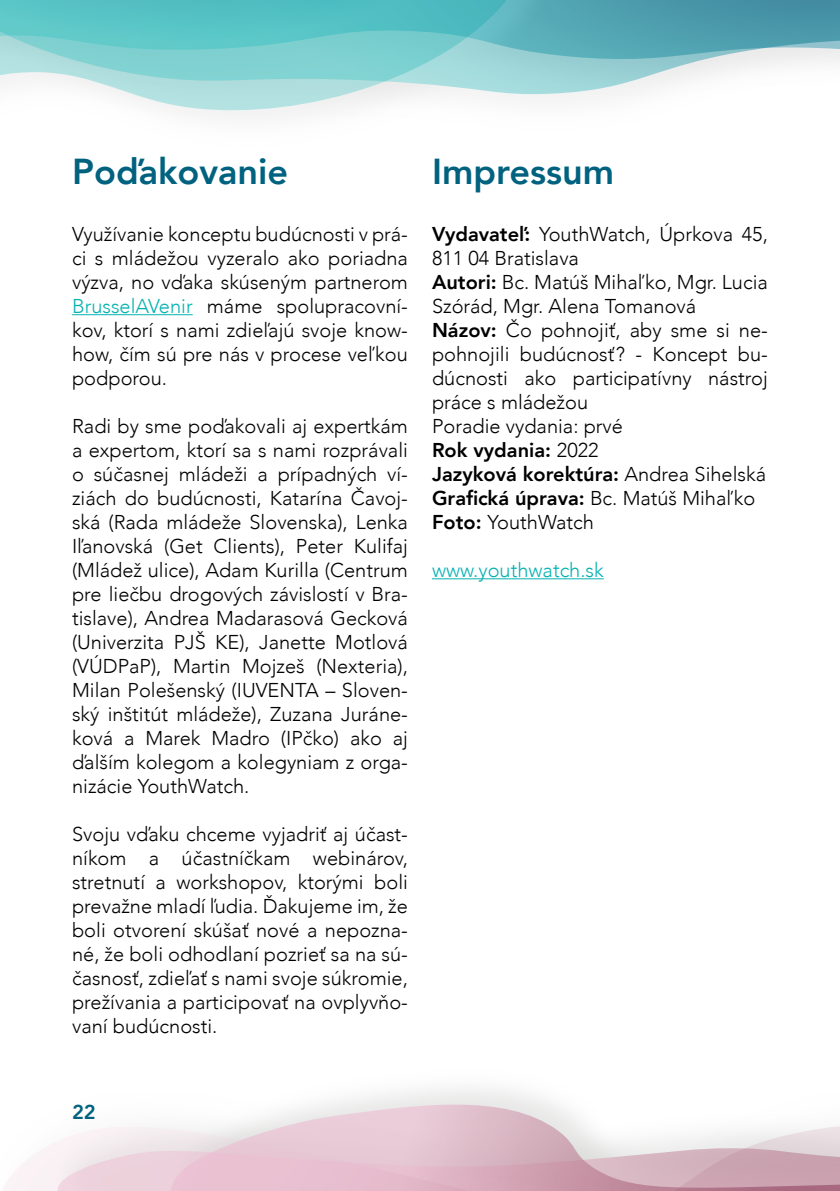
<style>
.page{position:relative;width:840px;height:1191px;background:#fff}
.page>*{position:absolute;margin:0;border:0;box-sizing:border-box;transform-origin:0 0}
.t1{font:800 36px "Avenir";color:#00627f}
.t2{font:300 20px/24px "Avenir";color:#020203;text-align:justify}
.t3{font:300 20px/24px "Avenir";color:#000}
.t4{font:300 20px "Avenir";color:#06b2b1}
.t5{font:800 20px "Avenir";color:#00627f}
.s1{color:#06b2b1}
.s2{font-weight:800}
</style>
<div class="page">
<svg style="left:2px;top:1110px;width:837px;height:81px"></svg>
<svg style="left:589px;top:0;width:250px;height:96px"></svg>
<img style="left:561px;top:0;width:28px;height:99px">
<svg style="left:0;top:0;width:561px;height:117px"></svg>
<hr style="left:72px;top:314px;width:120px;height:1px;background:#06b2b1">
<hr style="left:432px;top:578px;width:171px;height:1px;background:#06b2b1">
<h1 class="t1" style="left:72px;top:144px;width:217px">Poďakovanie</h1>
<h1 class="t1" style="left:432px;top:144px;width:183px">Impressum</h1>
<p class="t2" style="left:72px;top:222px;width:337px">Využívanie konceptu budúcnosti v prá&shy;ci s mládežou vyzeralo ako poriadna výzva, no vďaka skúseným partnerom <span class="s1">BrusselAVenir</span> máme spolupracovní&shy;kov, ktorí s nami zdieľajú svoje know&shy;how, čím sú pre nás v procese veľkou podporou.</p>
<p class="t2" style="left:72px;top:414px;width:337px">Radi by sme poďakovali aj expertkám a expertom, ktorí sa s nami rozprávali o súčasnej mládeži a prípadných ví&shy;ziách do budúcnosti, Katarína Čavoj&shy;ská (Rada mládeže Slovenska), Lenka Iľanovská (Get Clients), Peter Kulifaj (Mládež ulice), Adam Kurilla (Centrum pre liečbu drogových závislostí v Bra&shy;tislave), Andrea Madarasová Gecková (Univerzita PJŠ KE), Janette Motlová (VÚDPaP), Martin Mojzeš (Nexteria), Milan Polešenský (IUVENTA – Sloven&shy;ský inštitút mládeže), Zuzana Juráne&shy;ková a Marek Madro (IPčko) ako aj ďalším kolegom a kolegyniam z orga&shy;nizácie YouthWatch.</p>
<p class="t2" style="left:72px;top:822px;width:337px">Svoju vďaku chceme vyjadriť aj účast&shy;níkom a účastníčkam webinárov, stretnutí a workshopov, ktorými boli prevažne mladí ľudia. Ďakujeme im, že boli otvorení skúšať nové a nepozna&shy;né, že boli odhodlaní pozrieť sa na sú&shy;časnosť, zdieľať s nami svoje súkromie, prežívania a participovať na ovplyvňo&shy;vaní budúcnosti.</p>
<p class="t3" style="left:432px;top:222px;width:337px"><span class="s2">Vydavateľ:</span> YouthWatch, Úprkova 45,<br>811 04 Bratislava<br><span class="s2">Autori:</span> Bc. Matúš Mihaľko, Mgr. Lucia<br>Szórád, Mgr. Alena Tomanová<br><span class="s2">Názov:</span> Čo pohnojiť, aby sme si ne&shy;pohnojili budúcnosť? - Koncept bu&shy;dúcnosti ako participatívny nástroj práce s mládežou<br>Poradie vydania: prvé<br><span class="s2">Rok vydania:</span> 2022<br><span class="s2">Jazyková korektúra:</span> Andrea Sihelská<br><span class="s2">Grafická úprava:</span> Bc. Matúš Mihaľko<br><span class="s2">Foto:</span> YouthWatch</p>
<p class="t4" style="left:432px;top:558px;width:173px">www.youthwatch.sk</p>
<p class="t5" style="left:72px;top:1096px;width:25px">22</p>
</div>
